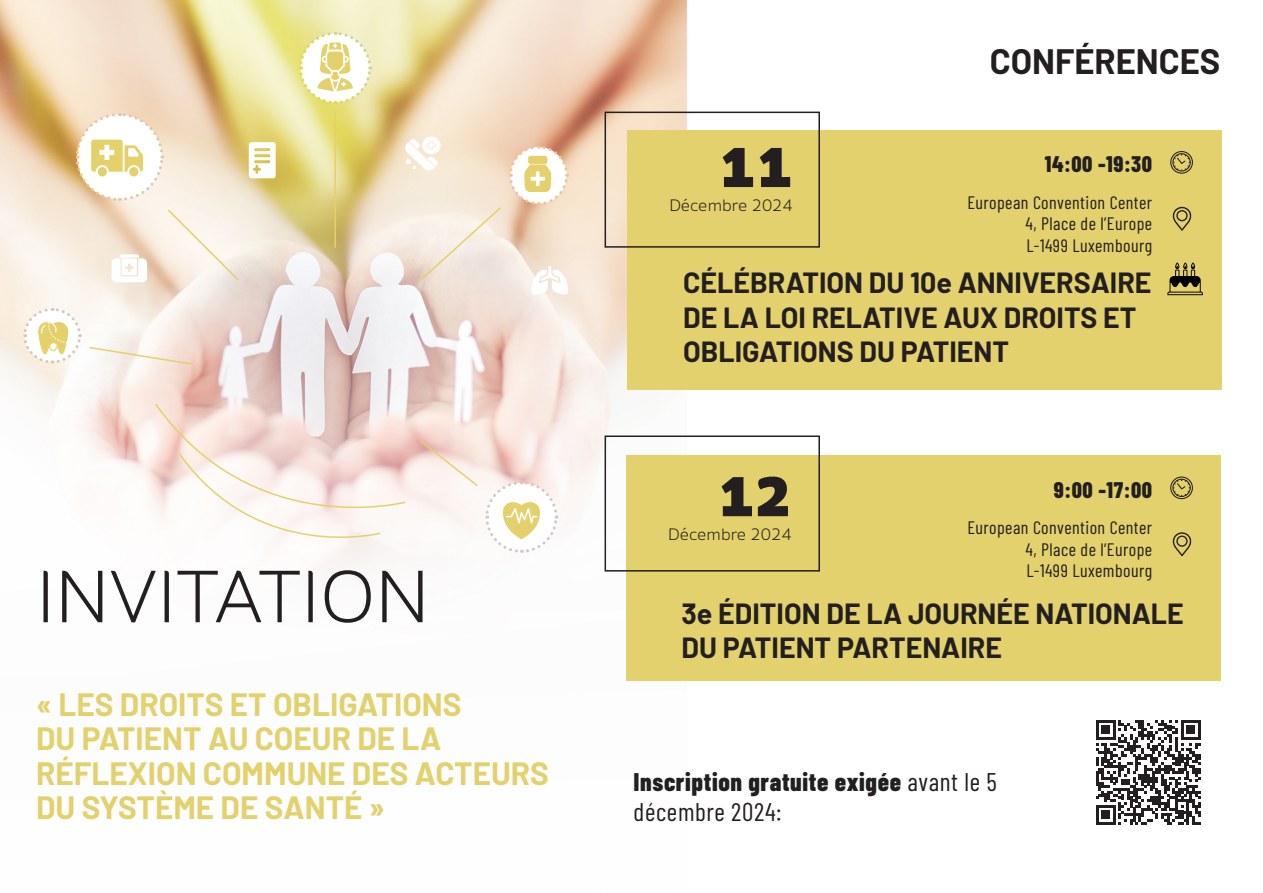
<style>
.page{position:relative;width:1263px;height:893px;background:#fff}
.page>*{position:absolute;margin:0;border:0;box-sizing:border-box;transform-origin:0 0}
.t1{font:73.5px "Amino Regular 7";color:#231f20}
.t2{font:55.5px "Amino Regular 9";color:#231f20}
.t3{font:700 34.5px "Barlow";color:#231f20}
.t4{font:700 31.5px/34.5px "Barlow";color:#e3d16d}
.t5{font:700 28.5px/34.2px "Barlow";color:#231f20}
.t6{font:800 25.5px/30.6px "Barlow Condensed";letter-spacing:.025em;color:#231f20}
.t7{font:800 22.5px "Barlow Condensed";letter-spacing:.025em;color:#231f20}
.t8{font:18px "Barlow Condensed";letter-spacing:.025em;color:#231f20}
.t9{font:16.5px "Amino Regular 7";color:#231f20}
.s1{font-weight:400}
</style>
<div class="page">
<img style="left:0;top:0;width:1222px;height:825px">
<div style="left:627px;top:130px;width:594px;height:259px;background:#e3d16d"></div>
<div style="left:626px;top:455px;width:594px;height:226px;background:#e3d16d"></div>
<div style="left:604px;top:112px;width:216px;height:136px;border:2px solid #231f20"></div>
<div style="left:604px;top:435px;width:216px;height:137px;border:2px solid #231f20"></div>
<svg style="left:1096px;top:720px;width:104px;height:105px"></svg>
<svg style="left:1170px;top:151px;width:23px;height:23px"></svg>
<svg style="left:1170px;top:476px;width:23px;height:23px"></svg>
<svg style="left:1173px;top:206px;width:18px;height:25px"></svg>
<svg style="left:1176px;top:210px;width:11px;height:11px"></svg>
<div style="left:1178px;top:211px;width:8px;height:9px;background:#e3d16d;border-radius:50%"></div>
<svg style="left:1173px;top:532px;width:18px;height:24px"></svg>
<svg style="left:1176px;top:535px;width:11px;height:12px"></svg>
<div style="left:1178px;top:537px;width:8px;height:8px;background:#e3d16d;border-radius:50%"></div>
<svg style="left:1167px;top:262px;width:36px;height:33px"></svg>
<hr style="left:334px;top:112px;width:2px;height:136px;background:#e4d16b">
<svg style="left:88px;top:346px;width:107px;height:20px"></svg>
<svg style="left:166px;top:208px;width:74px;height:74px"></svg>
<svg style="left:154px;top:402px;width:253px;height:162px"></svg>
<svg style="left:249px;top:142px;width:27px;height:36px"></svg>
<svg style="left:22px;top:306px;width:60px;height:59px"></svg>
<svg style="left:112px;top:254px;width:35px;height:28px"></svg>
<svg style="left:298px;top:30px;width:75px;height:76px"></svg>
<svg style="left:74px;top:112px;width:91px;height:90px"></svg>
<svg style="left:418px;top:439px;width:141px;height:115px"></svg>
<svg style="left:405px;top:136px;width:165px;height:159px;background:#f2e3d1"></svg>
<p class="t1" style="left:36px;top:553px;width:395px">INVITATION</p>
<p class="t4" style="left:36px;top:685px;width:427px">« LES DROITS ET OBLIGATIONS</p>
<p class="t4" style="left:36px;top:719px;width:514px">DU PATIENT AU COEUR DE LA<br>RÉFLEXION COMMUNE DES ACTEURS<br>DU SYSTÈME DE SANTÉ »</p>
<p class="t2" style="left:719px;top:132px;width:76px">11</p>
<p class="t9" style="left:669px;top:195px;width:125px">Décembre 2024</p>
<p class="t3" style="left:990px;top:36px;width:232px">CONFÉRENCES</p>
<p class="t7" style="left:1045px;top:148px;width:109px">14:00 -19:30</p>
<p class="t8" style="left:967px;top:189px;width:186px">European Convention Center</p>
<p class="t8" style="left:1025px;top:211px;width:128px">4, Place de l’Europe</p>
<p class="t8" style="left:1026px;top:233px;width:127px">L-1499 Luxembourg</p>
<p class="t5" style="left:683px;top:264px;width:470px">CÉLÉBRATION DU 10e ANNIVERSAIRE<br>DE LA LOI RELATIVE AUX DROITS ET<br>OBLIGATIONS DU PATIENT</p>
<p class="t2" style="left:717px;top:461px;width:76px">12</p>
<p class="t9" style="left:668px;top:525px;width:125px">Décembre 2024</p>
<p class="t7" style="left:1054px;top:474px;width:100px">9:00 -17:00</p>
<p class="t8" style="left:967px;top:515px;width:186px">European Convention Center</p>
<p class="t8" style="left:1025px;top:536px;width:128px">4, Place de l’Europe</p>
<p class="t8" style="left:1026px;top:558px;width:127px">L-1499 Luxembourg</p>
<p class="t5" style="left:681px;top:594px;width:504px">3e ÉDITION DE LA JOURNÉE NATIONALE<br>DU PATIENT PARTENAIRE</p>
<p class="t6" style="left:634px;top:765px;width:365px">Inscription gratuite exigée <span class="s1">avant le 5 décembre 2024:</span></p>
</div>
